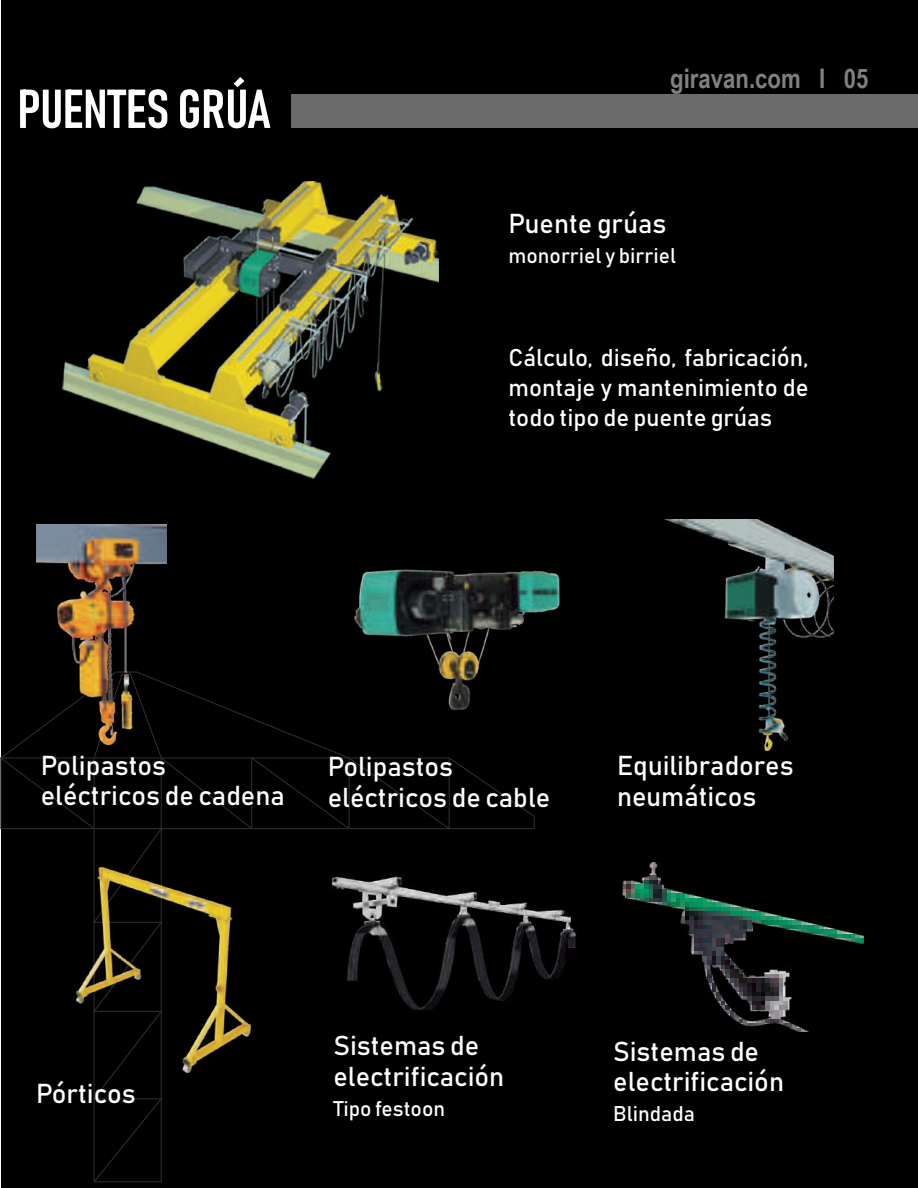
<style>
.page{position:relative;width:918px;height:1188px;background:#fff}
.page>*{position:absolute;margin:0;border:0;box-sizing:border-box;transform-origin:0 0}
.t1{font:54px "Bahnschrift 600 75";color:#fff}
.t2{font:27px/30.6px "Bahnschrift 400 100";color:#fff}
.t3{font:700 27px "Arial Narrow";color:#808080}
.t4{font:24px/29.8px "Bahnschrift 400 100";color:#fff;text-align:justify}
.t5{font:21px "Bahnschrift 400 100";color:#fff}
</style>
<div class="page">
<div style="left:1px;top:0;width:916px;height:1188px;background:#000"></div>
<svg style="left:0;top:684px;width:348px;height:146px"></svg>
<svg style="left:348px;top:757px;width:102px;height:73px"></svg>
<svg style="left:92px;top:744px;width:71px;height:439px"></svg>
<img style="left:664px;top:519px;width:169px;height:232px">
<img style="left:355px;top:569px;width:204px;height:141px">
<img style="left:77px;top:867px;width:173px;height:205px">
<img style="left:37px;top:524px;width:130px;height:220px">
<img style="left:62px;top:182px;width:377px;height:297px">
<img style="left:622px;top:863px;width:241px;height:169px">
<img style="left:331px;top:875px;width:245px;height:135px">
<div style="left:292px;top:95px;width:626px;height:33px;background:#6b6b6b"></div>
<h1 class="t1" style="left:18px;top:75px;width:255px">PUENTES GRÚA</h1>
<p class="t3" style="left:670px;top:58px;width:200px">giravan.com I 05</p>
<p class="t2" style="left:508px;top:208px;width:160px">Puente grúas</p>
<p class="t5" style="left:508px;top:242px;width:169px">monorriel y birriel</p>
<p class="t4" style="left:509px;top:342px;width:302px">Cálculo, diseño, fabricación, montaje y mantenimiento de todo tipo de puente grúas</p>
<p class="t2" style="left:41px;top:749px;width:246px">Polipastos eléctricos de cadena</p>
<p class="t2" style="left:328px;top:751px;width:224px">Polipastos eléctricos de cable</p>
<p class="t2" style="left:617px;top:750px;width:178px">Equilibradores neumáticos</p>
<p class="t2" style="left:36px;top:1078px;width:101px">Pórticos</p>
<p class="t2" style="left:333px;top:1030px;width:172px">Sistemas de electrificación</p>
<p class="t5" style="left:333px;top:1096px;width:113px">Tipo festoon</p>
<p class="t2" style="left:613px;top:1036px;width:172px;line-height:29.8px">Sistemas de electrificación</p>
<p class="t5" style="left:613px;top:1100px;width:83px">Blindada</p>
</div>
